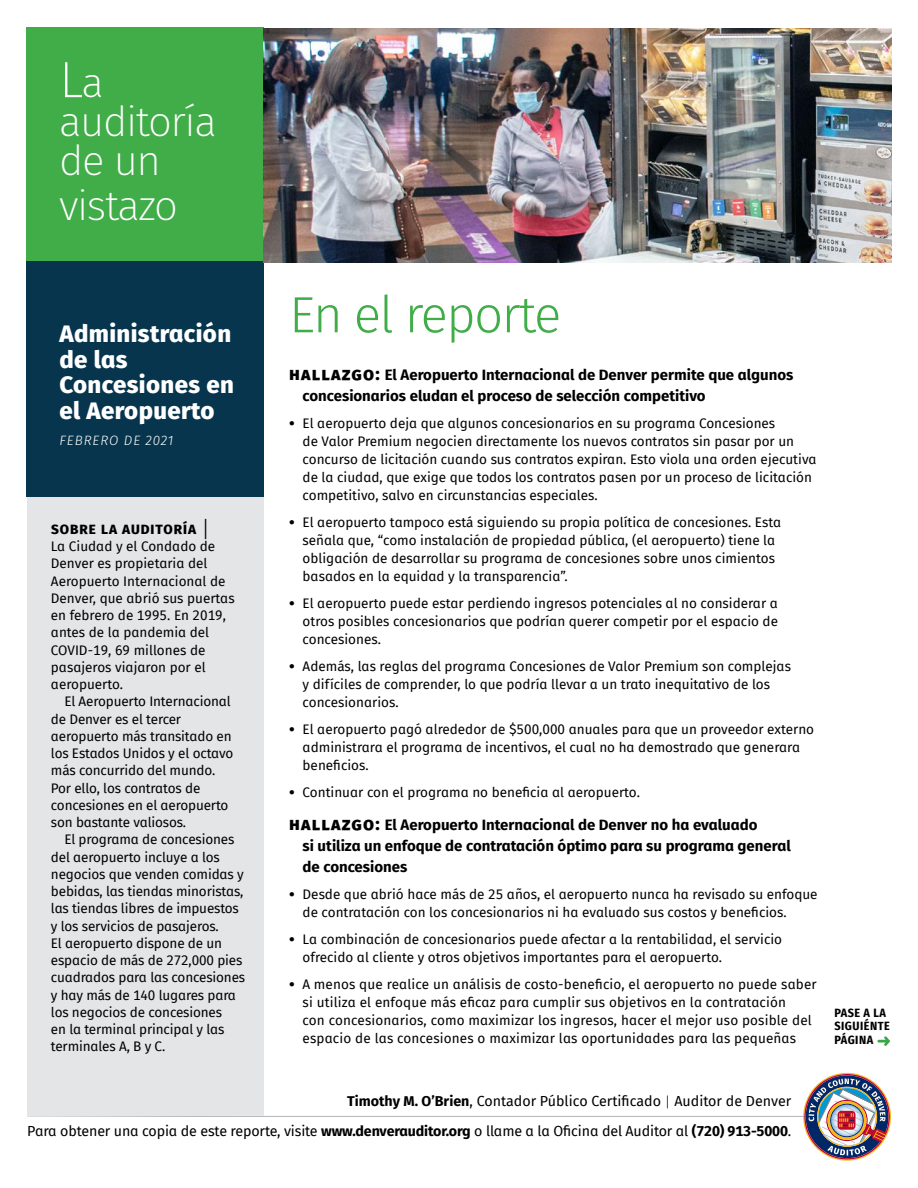
<style>
.page{position:relative;width:918px;height:1188px;background:#fff}
.page>*{position:absolute;margin:0;border:0;box-sizing:border-box;transform-origin:0 0}
.In_the_report{font:300 51px "Fira Sans";letter-spacing:-.035em;color:#41ad49}
.TAG{font:200 51px "Fira Sans";color:#fff}
.TAG-2{font:200 42px "Fira Sans";letter-spacing:-.035em;color:#fff}
.Audit_Title{font:800 24px/25.5px "Fira Sans";letter-spacing:.015em;color:#fff}
.Finding_Text{font:700 15px/21px "Fira Sans";color:#000}
.t1{font:14.25px "Fira Sans";letter-spacing:-.01em;color:#000}
.Bullet_Text{font:13.5px/18px "Fira Sans";color:#000}
.About_Block_1{font:13.5px/17.2px "Fira Sans";letter-spacing:-.01em;color:#000}
.Date{font:italic 300 13.5px "Fira Sans";letter-spacing:.07em;color:#fff}
.t2{font:700 12px/13.5px "Fira Sans Condensed";letter-spacing:.045em;color:#000}
.s1{font-size:42px}
.s2{font-weight:800}
.s3{font-weight:300;font-size:22.5px}
.s4{font-weight:800;font-size:18px}
.s5{font-weight:700}
.s6{font-weight:300}
</style>
<div class="page">
<hr style="left:27px;top:1116px;width:821px;height:1px;background:#b1b4b6">
<div style="left:27px;top:496px;width:237px;height:621px;background:#e4e5e6"></div>
<div style="left:27px;top:27px;width:237px;height:235px;background:#41ad49"></div>
<div style="left:27px;top:261px;width:237px;height:235px;background:#06354d"></div>
<img style="left:264px;top:28px;width:627px;height:234px">
<img style="left:803px;top:1073px;width:88px;height:88px">
<svg style="left:877px;top:1036px;width:13px;height:10px"></svg>
<h1 class="TAG" style="left:59px;top:44px;width:46px">L<span class="s1">a</span></h1>
<h1 class="TAG-2" style="left:59px;top:92px;width:159px">auditoría</h1>
<h1 class="TAG-2" style="left:59px;top:131px;width:103px">de un</h1>
<h1 class="TAG-2" style="left:59px;top:176px;width:120px">vistazo</h1>
<h2 class="Audit_Title" style="left:59px;top:319px;width:176px">Administración de las<br>Concesiones en el Aeropuerto</h2>
<p class="Date" style="left:59px;top:431px;width:115px">FEBRERO DE 2021</p>
<p class="About_Block_1" style="left:51px;top:520px;width:185px"><span class="s2">SOBRE LA AUDITORÍA</span> <span class="s3">|<br></span>La Ciudad y el Condado de<br>Denver es propietaria del<br>Aeropuerto Internacional de<br>Denver, que abrió sus puertas en febrero de 1995. En 2019, antes de la pandemia del<br>COVID-19, 69 millones de pasajeros viajaron por el aeropuerto.</p>
<p class="About_Block_1" style="left:51px;top:693px;width:184px;text-indent:14px">El Aeropuerto Internacional de Denver es el tercer aeropuerto más transitado en los Estados Unidos y el octavo más concurrido del mundo.<br>Por ello, los contratos de concesiones en el aeropuerto son bastante valiosos.</p>
<p class="About_Block_1" style="left:51px;top:831px;width:196px;text-indent:14px">El programa de concesiones del aeropuerto incluye a los negocios que venden comidas y bebidas, las tiendas minoristas, las tiendas libres de impuestos y los servicios de pasajeros.<br>El aeropuerto dispone de un espacio de más de 272,000 pies cuadrados para las concesiones y hay más de 140 lugares para los negocios de concesiones<br>en la terminal principal y las terminales A, B y C.</p>
<h1 class="In_the_report" style="left:289px;top:278px;width:274px">En el reporte</h1>
<p class="Finding_Text" style="left:303px;top:364px;width:492px;text-indent:-14px"><span class="s4">hallazgo:</span> El Aeropuerto Internacional de Denver permite que algunos concesionarios eludan el proceso de selección competitivo</p>
<p class="Bullet_Text" style="left:303px;top:414px;width:516px;text-indent:-14px">● El aeropuerto deja que algunos concesionarios en su programa Concesiones<br>de Valor Premium negocien directamente los nuevos contratos sin pasar por un concurso de licitación cuando sus contratos expiran. Esto viola una orden ejecutiva de la ciudad, que exige que todos los contratos pasen por un proceso de licitación competitivo, salvo en circunstancias especiales.</p>
<p class="Bullet_Text" style="left:303px;top:513px;width:480px;text-indent:-14px">● El aeropuerto tampoco está siguiendo su propia política de concesiones. Esta señala que, “como instalación de propiedad pública, (el aeropuerto) tiene la obligación de desarrollar su programa de concesiones sobre unos cimientos basados en la equidad y la transparencia”.</p>
<p class="Bullet_Text" style="left:303px;top:594px;width:477px;text-align:justify;text-indent:-14px">● El aeropuerto puede estar perdiendo ingresos potenciales al no considerar a otros posibles concesionarios que podrían querer competir por el espacio de concesiones.</p>
<p class="Bullet_Text" style="left:303px;top:657px;width:490px;text-indent:-14px">● Además, las reglas del programa Concesiones de Valor Premium son complejas y difíciles de comprender, lo que podría llevar a un trato inequitativo de los concesionarios.</p>
<p class="Bullet_Text" style="left:303px;top:720px;width:513px;text-indent:-14px">● El aeropuerto pagó alrededor de $500,000 anuales para que un proveedor externo administrara el programa de incentivos, el cual no ha demostrado que generara beneficios.</p>
<p class="Bullet_Text" style="left:289px;top:783px;width:352px">● Continuar con el programa no beneficia al aeropuerto.</p>
<p class="Finding_Text" style="left:303px;top:814px;width:490px;text-indent:-14px"><span class="s4">hallazgo:</span> El Aeropuerto Internacional de Denver no ha evaluado<br>si utiliza un enfoque de contratación óptimo para su programa general de concesiones</p>
<p class="Bullet_Text" style="left:303px;top:885px;width:517px;text-indent:-14px">● Desde que abrió hace más de 25 años, el aeropuerto nunca ha revisado su enfoque de contratación con los concesionarios ni ha evaluado sus costos y beneficios.</p>
<p class="Bullet_Text" style="left:303px;top:930px;width:481px;text-indent:-14px">● La combinación de concesionarios puede afectar a la rentabilidad, el servicio ofrecido al cliente y otros objetivos importantes para el aeropuerto.</p>
<p class="Bullet_Text" style="left:303px;top:975px;width:516px;text-indent:-14px">● A menos que realice un análisis de costo-beneficio, el aeropuerto no puede saber si utiliza el enfoque más eficaz para cumplir sus objetivos en la contratación<br>con concesionarios, como maximizar los ingresos, hacer el mejor uso posible del espacio de las concesiones o maximizar las oportunidades para las pequeñas</p>
<p class="t1" style="left:347px;top:1090px;width:446px"><span class="s5">Timothy M. O’Brien</span>, Contador Público Certificado <span class="s6">|</span> Auditor de Denver</p>
<p class="t1" style="left:27px;top:1121px;width:766px">Para obtener una copia de este reporte, visite <span class="s5">www.denverauditor.org</span> o llame a la Oficina del Auditor al <span class="s5">(720) 913-5000</span>.</p>
<p class="t2" style="left:834px;top:1005px;width:57px">PASE A LA<br>SIGUIÉNTE<br>PÁGINA</p>
</div>
